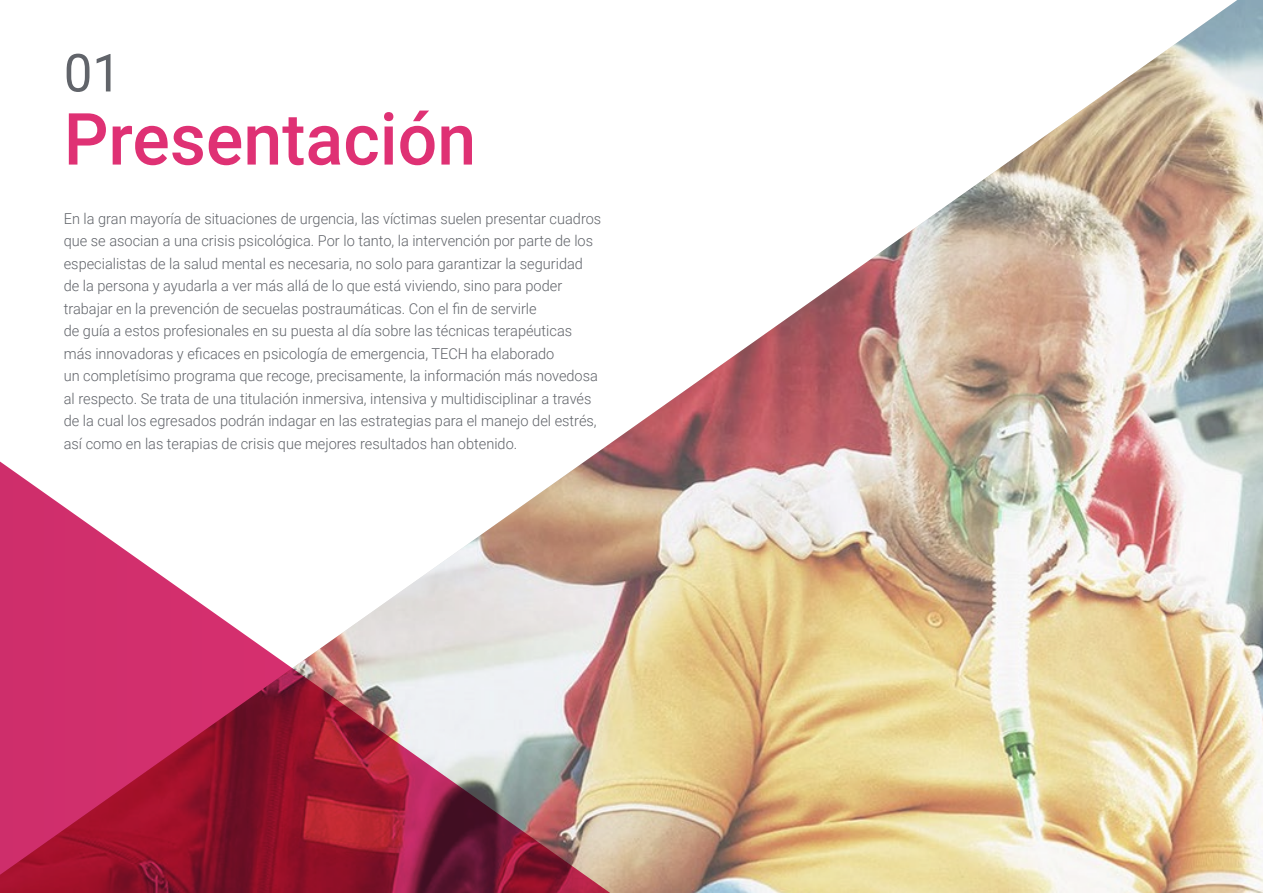
<style>
.page{position:relative;width:1263px;height:893px;background:#fff}
.page>*{position:absolute;margin:0;border:0;box-sizing:border-box;transform-origin:0 0}
.t1{font:500 72px "Roboto";color:#df3174}
.t2{font:52.5px "Roboto";color:#61646a}
.t3{font:300 15px/22.5px "Roboto";color:#61646a}
</style>
<div class="page">
<img style="left:606px;top:0;width:657px;height:893px">
<svg style="left:0;top:446px;width:640px;height:447px"></svg>
<h2 class="t2" style="left:64px;top:36px;width:59px">01</h2>
<h1 class="t1" style="left:64px;top:89px;width:414px">Presentación</h1>
<p class="t3" style="left:64px;top:207px;width:539px">En la gran mayoría de situaciones de urgencia, las víctimas suelen presentar cuadros que se asocian a una crisis psicológica. Por lo tanto, la intervención por parte de los especialistas de la salud mental es necesaria, no solo para garantizar la seguridad de la persona y ayudarla a ver más allá de lo que está viviendo, sino para poder trabajar en la prevención de secuelas postraumáticas. Con el fin de servirle<br>de guía a estos profesionales en su puesta al día sobre las técnicas terapéuticas más innovadoras y eficaces en psicología de emergencia, TECH ha elaborado<br>un completísimo programa que recoge, precisamente, la información más novedosa al respecto. Se trata de una titulación inmersiva, intensiva y multidisciplinar a través de la cual los egresados podrán indagar en las estrategias para el manejo del estrés, así como en las terapias de crisis que mejores resultados han obtenido.</p>
</div>
